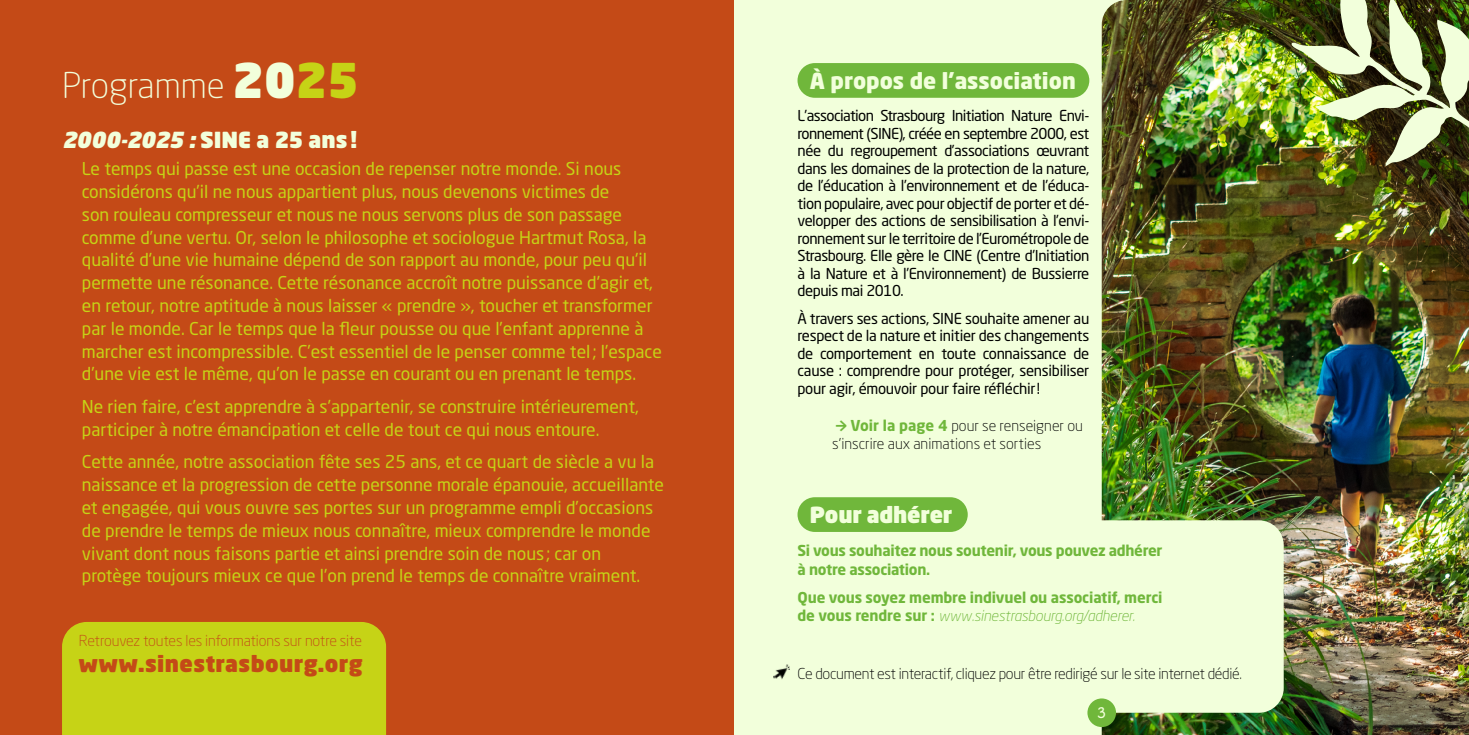
<style>
.page{position:relative;width:1469px;height:735px;background:#fff}
.page>*{position:absolute;margin:0;border:0;box-sizing:border-box;transform-origin:0 0}
.t1{font:300 35px "Neo Sans W1 G";color:#f2ffdb}
.t2{font:900 21.88px "Neo Sans W1 G";letter-spacing:-.01em;color:#f2ffdb}
.t3{font:900 21.88px "Neo Sans W1 G";letter-spacing:.02em;color:#c44a17}
.t4{font:900 21.88px "Neo Sans W1 G";color:#f2ffdb}
.t5{font:17.5px/22.8px "Neo Sans W1 G";color:#c6d316}
.t6{font:17.5px "Dreaming Outloud Script";color:#f2ffdb}
.t7{font:14.88px/17.5px "Neo Sans W1 G";letter-spacing:-.03em;color:#000;text-align:justify}
.t8{font:700 14.88px/18.7px "Neo Sans W1 G";letter-spacing:-.02em;color:#70b73b}
.t9{font:300 14.88px "Neo Sans W1 G";letter-spacing:-.02em;color:#000}
.t10{font:300 14.88px/17.5px "Neo Sans W1 G";color:#000}
.t11{font:300 14.88px "Neo Sans W1 G";letter-spacing:-.01em;color:#c44a17}
.s1{font-weight:900;font-size:47.25px}
.s2{font-weight:900;font-size:47.25px;color:#c6d316}
.s3{font-family:"DM Sans 24 pt";font-weight:700;color:#70b73b}
.s4{font-weight:700;color:#70b73b}
.s5{font-style:italic}
.s6{font-weight:300;font-style:italic}
</style>
<div class="page">
<div style="left:0;top:0;width:734px;height:734px;background:#c44a17"></div>
<div style="left:734px;top:0;width:734px;height:734px;background:#f2ffdb"></div>
<img style="left:1101px;top:0;width:367px;height:734px">
<img style="left:1290px;top:0;width:178px;height:166px">
<div style="left:781px;top:520px;width:502px;height:192px;background:#f2ffdb;border-radius:25px"></div>
<div style="left:62px;top:622px;width:324px;height:112px;background:#c6d316"></div>
<div style="left:797px;top:63px;width:292px;height:35px;background:#70b73b;border-radius:17px"></div>
<div style="left:797px;top:497px;width:170px;height:34px;background:#70b73b;border-radius:17px"></div>
<div style="left:1087px;top:698px;width:29px;height:28px;background:#70b73b;border-radius:50%"></div>
<img style="left:773px;top:664px;width:17px;height:16px">
<h1 class="t1" style="left:62px;top:64px;width:298px">Programme <span class="s1">20</span><span class="s2">25</span></h1>
<p class="t4" style="left:810px;top:66px;width:267px">À propos de l’association</p>
<p class="t7" style="left:797px;top:107px;width:293px">L’association Strasbourg Initiation Nature Envi&shy;ronnement (SINE), créée en septembre 2000, est née du regroupement d’associations œuvrant dans les domaines de la protection de la nature, de l’éducation à l’environnement et de l’éduca&shy;tion populaire, avec pour objectif de porter et dé&shy;velopper des actions de sensibilisation à l’envi&shy;ronnement sur le territoire de l’Eurométropole de Strasbourg. Elle gère le CINE (Centre d’Initiation à la Nature et à l’Environnement) de Bussierre depuis mai 2010.</p>
<p class="t7" style="left:797px;top:309px;width:293px">À travers ses actions, SINE souhaite amener au respect de la nature et initier des changements de comportement en toute connaissance de cause : comprendre pour protéger, sensibiliser pour agir, émouvoir pour faire réfléchir!</p>
<p class="t10" style="left:832px;top:416px;width:252px"><span class="s3">→</span> <span class="s4">Voir la page 4</span> pour se renseigner ou s'inscrire aux animations et sorties</p>
<p class="t2" style="left:62px;top:125px;width:297px"><span class="s5">2000-2025 :</span> SINE a 25 ans!</p>
<p class="t5" style="left:82px;top:157px;width:581px">Le temps qui passe est une occasion de repenser notre monde. Si nous considérons qu’il ne nous appartient plus, nous devenons victimes de<br>son rouleau compresseur et nous ne nous servons plus de son passage comme d’une vertu. Or, selon le philosophe et sociologue Hartmut Rosa, la qualité d'une vie humaine dépend de son rapport au monde, pour peu qu'il permette une résonance. Cette résonance accroît notre puissance d'agir et, en retour, notre aptitude à nous laisser « prendre », toucher et transformer par le monde. Car le temps que la fleur pousse ou que l’enfant apprenne à marcher est incompressible. C’est essentiel de le penser comme tel ; l’espace d’une vie est le même, qu’on le passe en courant ou en prenant le temps.</p>
<p class="t5" style="left:82px;top:394px;width:558px">Ne rien faire, c’est apprendre à s’appartenir, se construire intérieurement, participer à notre émancipation et celle de tout ce qui nous entoure.</p>
<p class="t5" style="left:82px;top:450px;width:583px">Cette année, notre association fête ses 25 ans, et ce quart de siècle a vu la naissance et la progression de cette personne morale épanouie, accueillante et engagée, qui vous ouvre ses portes sur un programme empli d’occasions de prendre le temps de mieux nous connaître, mieux comprendre le monde vivant dont nous faisons partie et ainsi prendre soin de nous ; car on protège toujours mieux ce que l’on prend le temps de connaître vraiment.</p>
<p class="t2" style="left:810px;top:499px;width:144px">Pour adhérer</p>
<p class="t8" style="left:797px;top:540px;width:366px">Si vous souhaitez nous soutenir, vous pouvez adhérer à notre association.</p>
<p class="t8" style="left:797px;top:587px;width:366px">Que vous soyez membre indivuel ou associatif, merci de vous rendre sur : <span class="s6">www.sinestrasbourg.org/adherer.</span></p>
<p class="t11" style="left:79px;top:630px;width:284px">Retrouvez toutes les informations sur notre site</p>
<p class="t3" style="left:78px;top:649px;width:285px">www.sinestrasbourg.org</p>
<p class="t9" style="left:797px;top:663px;width:446px">Ce document est interactif, cliquez pour être redirigé sur le site internet dédié.</p>
<p class="t6" style="left:1097px;top:701px;width:10px">3</p>
</div>
